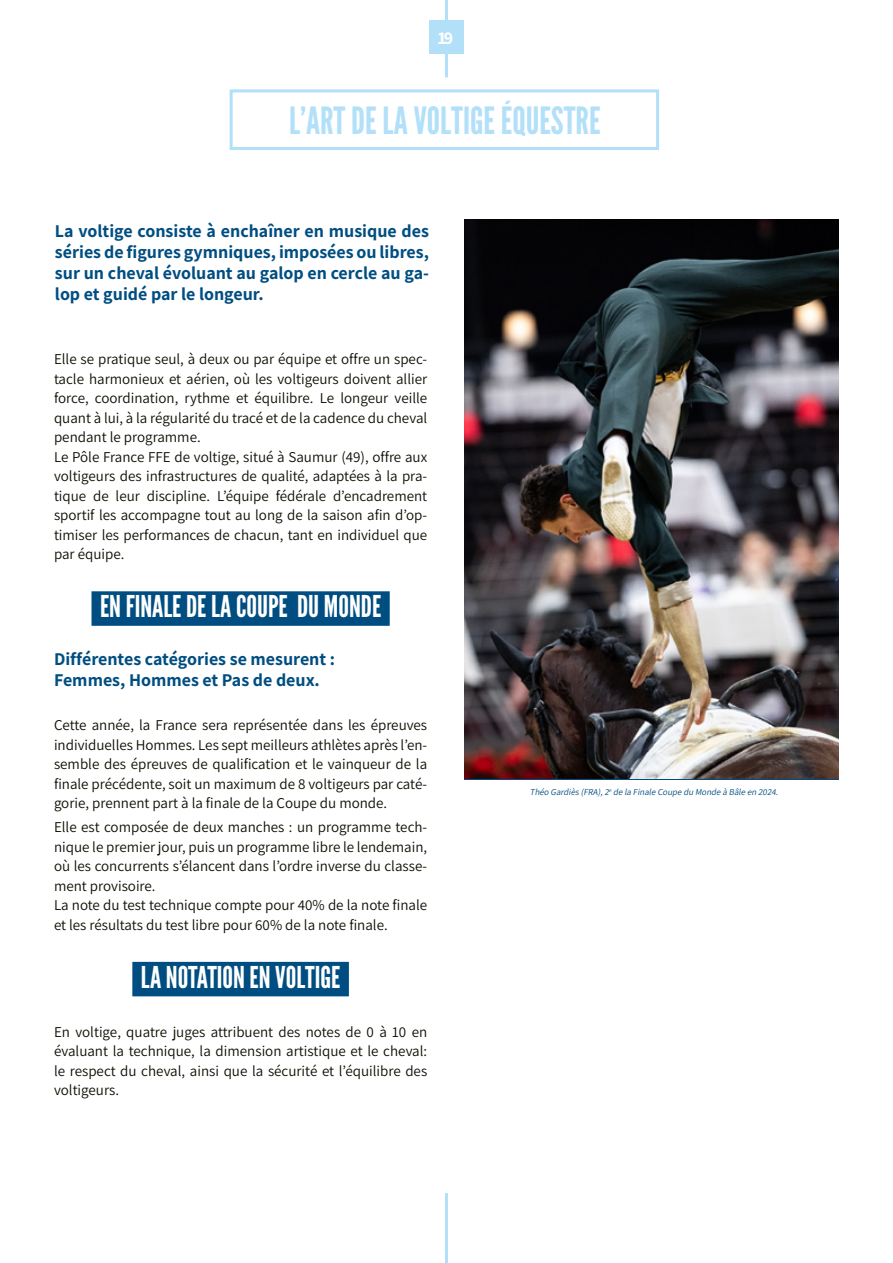
<style>
.page{position:relative;width:893px;height:1263px;background:#fff}
.page>*{position:absolute;margin:0;border:0;box-sizing:border-box;transform-origin:0 0}
.t1{font:37.5px "League Gothic";color:#b2e0f9}
.t2{font:30px "League Gothic";color:#fff}
.t3{font:700 18px/21px "Assistant";color:#004e81;text-align:justify}
.t4{font:700 18px "Assistant";color:#fff}
.t5{font:15px/19.5px "Assistant";color:#0e0f03}
.t6{font:italic 9px "Assistant";color:#004e81}
</style>
<div class="page">
<hr style="left:445px;top:0;width:3px;height:77px;background:#b2e0f9">
<hr style="left:445px;top:1193px;width:3px;height:70px;background:#b2e0f9">
<div style="left:429px;top:21px;width:35px;height:33px;background:#b2e0f9"></div>
<div style="left:230px;top:89px;width:429px;height:61px;border:3px solid #b2e0f9"></div>
<img style="left:464px;top:219px;width:375px;height:559px">
<div style="left:92px;top:591px;width:298px;height:35px;background:#004e81"></div>
<div style="left:132px;top:962px;width:217px;height:34px;background:#004e81"></div>
<p class="t4" style="left:438px;top:26px;width:17px">19</p>
<h1 class="t1" style="left:289px;top:98px;width:313px">L’ART DE LA VOLTIGE ÉQUESTRE</h1>
<p class="t3" style="left:55px;top:220px;width:376px">La voltige consiste à enchaîner en musique des séries de figures gymniques, imposées ou libres, sur un cheval évoluant au galop en cercle au ga&shy;lop et guidé par le longeur.</p>
<p class="t5" style="left:54px;top:348px;width:375px">Elle se pratique seul, à deux ou par équipe et offre un spec&shy;tacle harmonieux et aérien, où les voltigeurs doivent allier force, coordination, rythme et équilibre. Le longeur veille quant à lui, à la régularité du tracé et de la cadence du cheval pendant le programme.<br>Le Pôle France FFE de voltige, situé à Saumur (49), offre aux voltigeurs des infrastructures de qualité, adaptées à la pra&shy;tique de leur discipline. L’équipe fédérale d’encadrement sportif les accompagne tout au long de la saison afin d’op&shy;timiser les performances de chacun, tant en individuel que par équipe.</p>
<h2 class="t2" style="left:100px;top:589px;width:283px">EN FINALE DE LA COUPE DU MONDE</h2>
<p class="t3" style="left:54px;top:647px;width:283px">Différentes catégories se mesurent :<br>Femmes, Hommes et Pas de deux.</p>
<p class="t5" style="left:54px;top:715px;width:375px;text-align:justify">Cette année, la France sera représentée dans les épreuves individuelles Hommes. Les sept meilleurs athlètes après l’en&shy;semble des épreuves de qualification et le vainqueur de la finale précédente, soit un maximum de 8 voltigeurs par caté&shy;gorie, prennent part à la finale de la Coupe du monde.</p>
<p class="t5" style="left:54px;top:816px;width:375px">Elle est composée de deux manches : un programme tech&shy;nique le premier jour, puis un programme libre le lendemain, où les concurrents s’élancent dans l’ordre inverse du classe&shy;ment provisoire.<br>La note du test technique compte pour 40% de la note finale et les résultats du test libre pour 60% de la note finale.</p>
<h2 class="t2" style="left:141px;top:959px;width:201px">LA NOTATION EN VOLTIGE</h2>
<p class="t5" style="left:54px;top:1021px;width:375px;text-align:justify">En voltige, quatre juges attribuent des notes de 0 à 10 en évaluant la technique, la dimension artistique et le cheval: le respect du cheval, ainsi que la sécurité et l’équilibre des voltigeurs.</p>
<p class="t6" style="left:530px;top:786px;width:252px">Théo Gardiès(FRA),2<sup>e</sup> de la Finale Coupe du Monde à Bâle en 2024.</p>
</div>
